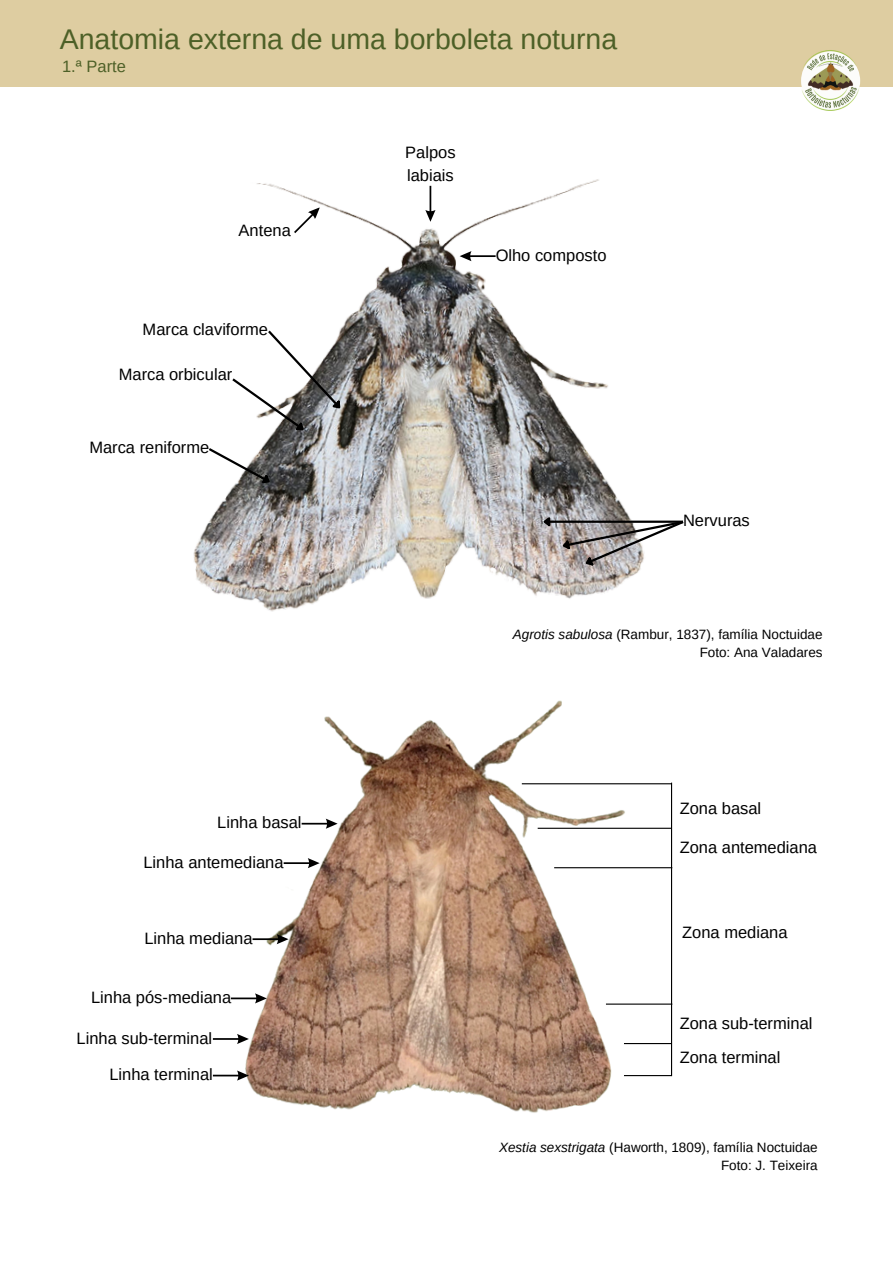
<style>
.page{position:relative;width:893px;height:1264px;background:#fff}
.page>*{position:absolute;margin:0;border:0;box-sizing:border-box;transform-origin:0 0}
.t1{font:28.5px "Arimo";color:#4d6027}
.t2{font:16.5px "Arimo";color:#000}
.t3{font:16.5px "Arimo";color:#4d6027}
.t4{font:13.5px "Arimo";color:#000}
.s1{font-style:italic}
</style>
<div class="page">
<img style="left:212px;top:700px;width:448px;height:413px">
<svg style="left:301px;top:818px;width:36px;height:10px"></svg>
<svg style="left:283px;top:858px;width:36px;height:10px"></svg>
<svg style="left:252px;top:934px;width:36px;height:10px"></svg>
<svg style="left:231px;top:993px;width:36px;height:10px"></svg>
<svg style="left:213px;top:1033px;width:36px;height:11px"></svg>
<svg style="left:213px;top:1070px;width:36px;height:10px"></svg>
<hr style="left:522px;top:783px;width:149px;height:1px;background:#000">
<hr style="left:537px;top:827px;width:134px;height:1px;background:#000">
<hr style="left:554px;top:867px;width:118px;height:1px;background:#000">
<hr style="left:606px;top:1003px;width:66px;height:1px;background:#000">
<hr style="left:624px;top:1042px;width:47px;height:2px;background:#000">
<hr style="left:624px;top:1075px;width:47px;height:1px;background:#000">
<hr style="left:671px;top:782px;width:1px;height:294px;background:#000">
<img style="left:193px;top:179px;width:447px;height:433px">
<svg style="left:230px;top:328px;width:116px;height:109px"></svg>
<svg style="left:206px;top:446px;width:69px;height:44px"></svg>
<hr style="left:549px;top:520px;width:134px;height:3px;background:#000">
<svg style="left:541px;top:514px;width:11px;height:14px"></svg>
<svg style="left:558px;top:519px;width:126px;height:51px"></svg>
<svg style="left:425px;top:186px;width:10px;height:36px"></svg>
<svg style="left:291px;top:204px;width:32px;height:32px"></svg>
<svg style="left:459px;top:251px;width:36px;height:10px"></svg>
<div style="left:0;top:0;width:892px;height:86px;background:#decda1"></div>
<img style="left:795px;top:50px;width:70px;height:61px">
<p class="t1" style="left:60px;top:24px;width:559px">Anatomia externa de uma borboleta noturna</p>
<p class="t3" style="left:62px;top:57px;width:65px">1.ª Parte</p>
<p class="t2" style="left:238px;top:221px;width:54px">Antena</p>
<p class="t2" style="left:143px;top:320px;width:127px">Marca claviforme</p>
<p class="t2" style="left:119px;top:365px;width:115px">Marca orbicular</p>
<p class="t2" style="left:89px;top:437px;width:121px">Marca reniforme</p>
<p class="t2" style="left:217px;top:813px;width:86px">Linha basal</p>
<p class="t2" style="left:143px;top:852px;width:142px">Linha antemediana</p>
<p class="t2" style="left:144px;top:928px;width:110px">Linha mediana</p>
<p class="t2" style="left:91px;top:988px;width:142px">Linha pós-mediana</p>
<p class="t2" style="left:77px;top:1028px;width:137px">Linha sub-terminal</p>
<p class="t2" style="left:109px;top:1065px;width:105px">Linha terminal</p>
<p class="t2" style="left:405px;top:143px;width:52px">Palpos</p>
<p class="t2" style="left:407px;top:166px;width:48px">labiais</p>
<p class="t2" style="left:495px;top:246px;width:112px">Olho composto</p>
<p class="t2" style="left:683px;top:511px;width:68px">Nervuras</p>
<p class="t4" style="left:513px;top:627px;width:311px"><span class="s1">Agrotis sabulosa</span> (Rambur, 1837), família Noctuidae</p>
<p class="t4" style="left:699px;top:645px;width:124px">Foto: Ana Valadares</p>
<p class="t2" style="left:679px;top:798px;width:83px">Zona basal</p>
<p class="t2" style="left:679px;top:838px;width:139px">Zona antemediana</p>
<p class="t2" style="left:682px;top:923px;width:107px">Zona mediana</p>
<p class="t2" style="left:679px;top:1013px;width:134px">Zona sub-terminal</p>
<p class="t2" style="left:679px;top:1047px;width:102px">Zona terminal</p>
<p class="t4" style="left:499px;top:1139px;width:320px"><span class="s1">Xestia sexstrigata</span> (Haworth, 1809), família Noctuidae</p>
<p class="t4" style="left:721px;top:1157px;width:98px">Foto: J. Teixeira</p>
</div>
